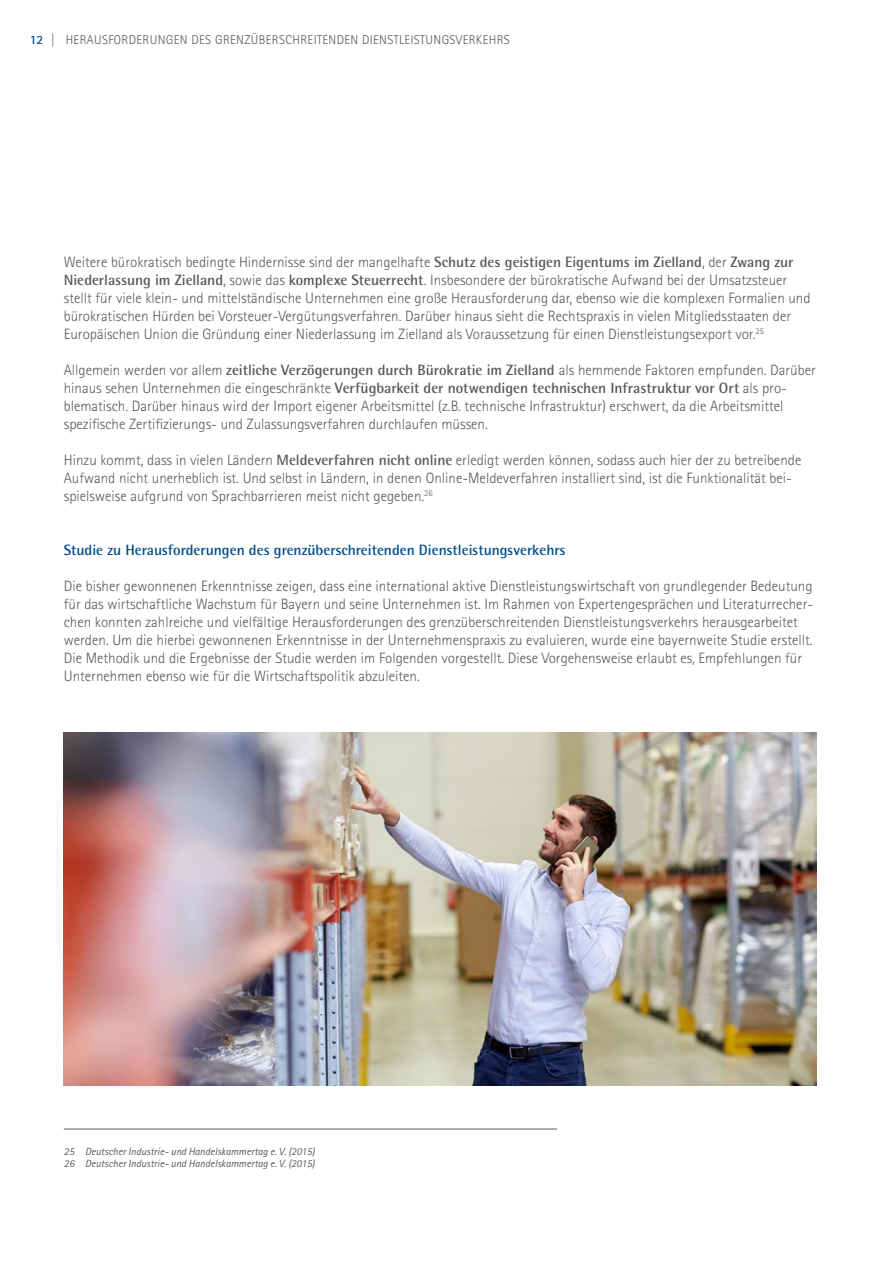
<style>
.page{position:relative;width:893px;height:1263px;background:#fff}
.page>*{position:absolute;margin:0;border:0;box-sizing:border-box;transform-origin:0 0}
.t1{font:300 15px/18px "Agfa Rotis Sans Serif";color:#58585a}
.t2{font:700 15px "Agfa Rotis Semisans";color:#58585a}
.t3{font:700 15px "Agfa Rotis Semisans";color:#004c89}
.t4{font:300 12.75px "Agfa Rotis Sans Serif";letter-spacing:.03em;color:#58585a}
.t5{font:italic 10.5px/12.8px "Agfa Rotis Sans Serif";color:#58585a}
.s1{font-weight:700;color:#004c89}
.s2{font-family:"Agfa Rotis Semisans";font-weight:700}
.s3{font-family:"Agfa Rotis Sans Serif";font-weight:300}
</style>
<div class="page">
<hr style="left:64px;top:1129px;width:493px;height:1px;background:#58585a">
<img style="left:64px;top:732px;width:752px;height:354px">
<p class="t4" style="left:30px;top:32px;width:482px"><span class="s1">12</span> | HERAUSFORDERUNGEN DES GRENZÜBERSCHREITENDEN DIENSTLEISTUNGSVERKEHRS</p>
<p class="t1" style="left:64px;top:253px;width:748px">Weitere bürokratisch bedingte Hindernisse sind der mangelhafte <span class="s2">Schutz des geistigen Eigentums im Zielland</span>, der <span class="s2">Zwang zur Niederlassung im Zielland</span>, sowie das <span class="s2">komplexe Steuerrecht</span>. Insbesondere der bürokratische Aufwand bei der Umsatzsteuer stellt für viele klein- und mittelständische Unternehmen eine große Herausforderung dar, ebenso wie die komplexen Formalien und bürokratischen Hürden bei Vorsteuer-Vergütungsverfahren. Darüber hinaus sieht die Rechtspraxis in vielen Mitgliedsstaaten der Europäischen Union die Gründung einer Niederlassung im Zielland als Voraussetzung für einen Dienstleistungsexport vor.<sup>25</sup></p>
<p class="t1" style="left:64px;top:361px;width:753px">Allgemein werden vor allem <span class="s2">zeitliche Verzögerungen durch Bürokratie im Zielland</span> als hemmende Faktoren empfunden. Darüber</p>
<p class="t2" style="left:64px;top:379px;width:725px"><span class="s3">hinaus sehen Unternehmen die eingeschränkte</span> Verfügbarkeit der notwendigen technischen Infrastruktur vor Ort <span class="s3">als pro-</span></p>
<p class="t1" style="left:64px;top:397px;width:721px">blematisch. Darüber hinaus wird der Import eigener Arbeitsmittel (z.B. technische Infrastruktur) erschwert, da die Arbeitsmittel spezifische Zertifizierungs- und Zulassungsverfahren durchlaufen müssen.</p>
<p class="t1" style="left:64px;top:451px;width:739px">Hinzu kommt, dass in vielen Ländern <span class="s2">Meldeverfahren nicht online</span> erledigt werden können, sodass auch hier der zu betreibende<br>Aufwand nicht unerheblich ist. Und selbst in Ländern, in denen Online-Meldeverfahren installiert sind, ist die Funktionalität bei&shy;spielsweise aufgrund von Sprachbarrieren meist nicht gegeben.<sup>26</sup></p>
<p class="t3" style="left:64px;top:541px;width:503px">Studie zu Herausforderungen des grenzüberschreitenden Dienstleistungsverkehrs</p>
<p class="t1" style="left:64px;top:577px;width:750px">Die bisher gewonnenen Erkenntnisse zeigen, dass eine international aktive Dienstleistungswirtschaft von grundlegender Bedeutung für das wirtschaftliche Wachstum für Bayern und seine Unternehmen ist. Im Rahmen von Expertengesprächen und Literaturrecher&shy;chen konnten zahlreiche und vielfältige Herausforderungen des grenzüberschreitenden Dienstleistungsverkehrs herausgearbeitet werden. Um die hierbei gewonnenen Erkenntnisse in der Unternehmenspraxis zu evaluieren, wurde eine bayernweite Studie erstellt.<br>Die Methodik und die Ergebnisse der Studie werden im Folgenden vorgestellt. Diese Vorgehensweise erlaubt es, Empfehlungen für Unternehmen ebenso wie für die Wirtschaftspolitik abzuleiten.</p>
<p class="t5" style="left:64px;top:1145px;width:253px">25 Deutscher Industrie- und Handelskammertag e. V. (2015)<br>26 Deutscher Industrie- und Handelskammertag e. V. (2015)</p>
</div>
